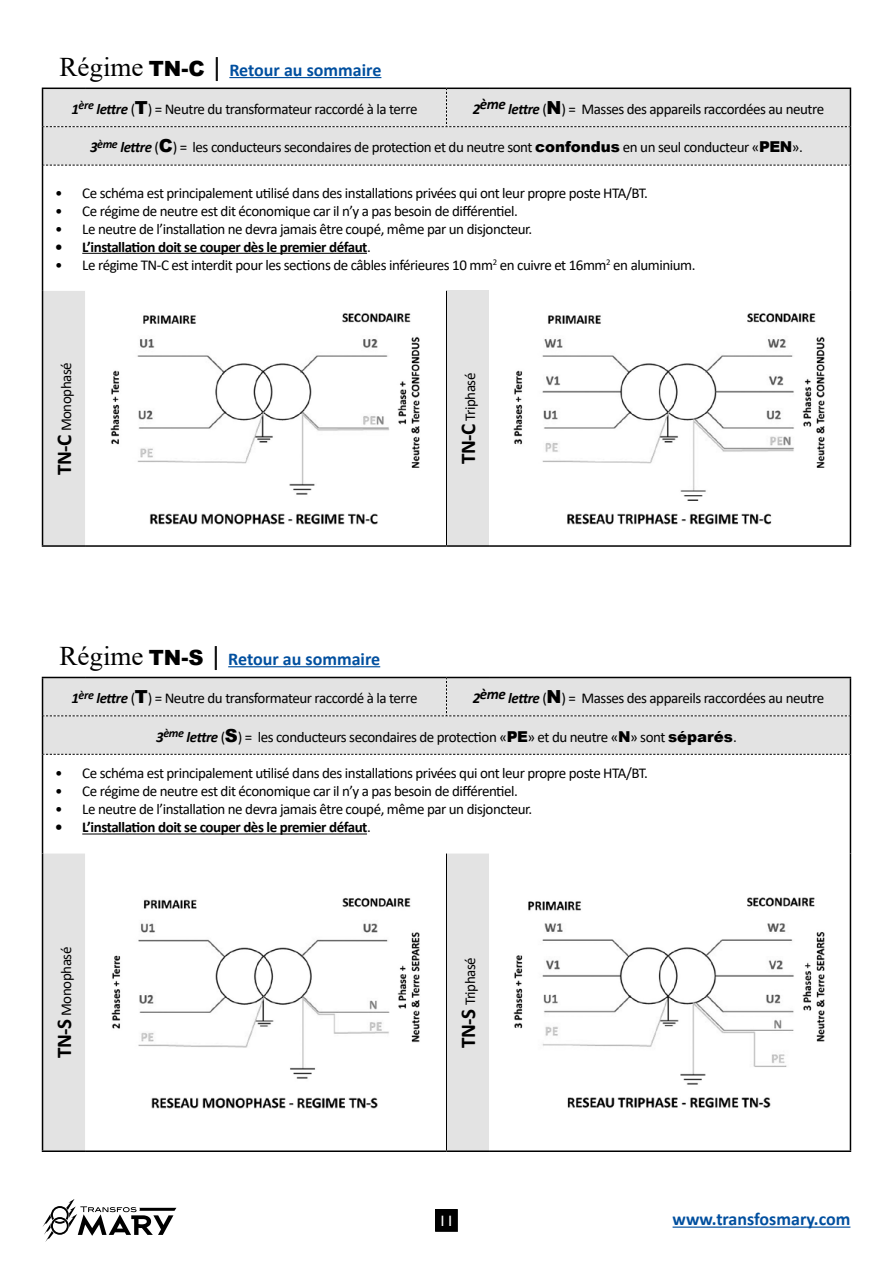
<style>
.page{position:relative;width:893px;height:1263px;background:#fff}
.page>*{position:absolute;margin:0;border:0;box-sizing:border-box;transform-origin:0 0}
.t1{font:700 18px "Calibri";color:#004f9f}
.t2{font:15px "Calibri";letter-spacing:-.03em;color:#000}
.t3{font:700 15px "Calibri";letter-spacing:-.03em;color:#000}
.t4{font:15px "Gill Sans";color:#fff}
.s1{font-family:"Times New Roman";font-weight:400;font-size:27px;color:#000}
.s2{font-family:"Arial";font-weight:900;font-size:21px;color:#000}
.s3{font-weight:400;font-size:27px;color:#000}
.s4{font-weight:700;font-style:italic}
.s5{font-family:"Arial";font-weight:900;font-size:18px}
.s6{font-family:"Arial";font-weight:900}
.s7{font-weight:400}
.s8{font-weight:700;font-size:21px}
</style>
<div class="page">
<svg style="left:43px;top:127px;width:807px;height:418px"></svg>
<div style="left:446px;top:291px;width:43px;height:255px;background:#e3e3e3"></div>
<div style="left:43px;top:89px;width:807px;height:38px;background:#e3e3e3"></div>
<svg style="left:43px;top:165px;width:807px;height:1px"></svg>
<hr style="left:446px;top:291px;width:1px;height:254px;background:#000">
<hr style="left:42px;top:88px;width:43px;height:1px;background:#000">
<hr style="left:42px;top:89px;width:1px;height:38px;background:#000">
<hr style="left:85px;top:88px;width:361px;height:1px;background:#000">
<hr style="left:446px;top:88px;width:43px;height:1px;background:#000">
<hr style="left:489px;top:88px;width:362px;height:1px;background:#000">
<hr style="left:850px;top:89px;width:1px;height:38px;background:#000">
<hr style="left:42px;top:127px;width:1px;height:38px;background:#000">
<hr style="left:850px;top:127px;width:1px;height:38px;background:#000">
<hr style="left:42px;top:165px;width:1px;height:126px;background:#000">
<hr style="left:850px;top:165px;width:1px;height:126px;background:#000">
<hr style="left:42px;top:291px;width:1px;height:254px;background:#000">
<hr style="left:850px;top:291px;width:1px;height:254px;background:#000">
<hr style="left:42px;top:545px;width:43px;height:2px;background:#000">
<hr style="left:85px;top:545px;width:361px;height:2px;background:#000">
<hr style="left:446px;top:545px;width:43px;height:2px;background:#000">
<hr style="left:489px;top:545px;width:362px;height:2px;background:#000">
<hr style="left:229px;top:77px;width:152px;height:1px;background:#004f9f">
<hr style="left:82px;top:253px;width:285px;height:1px;background:#000">
<img style="left:111px;top:312px;width:310px;height:213px">
<img style="left:514px;top:312px;width:312px;height:213px">
<div style="left:43px;top:716px;width:807px;height:38px;background:#e3e3e3"></div>
<svg style="left:43px;top:853px;width:446px;height:297px"></svg>
<div style="left:43px;top:678px;width:807px;height:38px;background:#e3e3e3"></div>
<svg style="left:43px;top:754px;width:807px;height:1px"></svg>
<hr style="left:446px;top:853px;width:1px;height:297px;background:#000">
<hr style="left:42px;top:677px;width:43px;height:1px;background:#000">
<hr style="left:42px;top:678px;width:1px;height:38px;background:#000">
<hr style="left:85px;top:677px;width:361px;height:1px;background:#000">
<hr style="left:446px;top:677px;width:43px;height:1px;background:#000">
<hr style="left:489px;top:677px;width:362px;height:1px;background:#000">
<hr style="left:850px;top:678px;width:1px;height:38px;background:#000">
<hr style="left:42px;top:716px;width:1px;height:38px;background:#000">
<hr style="left:850px;top:716px;width:1px;height:38px;background:#000">
<hr style="left:42px;top:754px;width:1px;height:99px;background:#000">
<hr style="left:850px;top:754px;width:1px;height:99px;background:#000">
<hr style="left:42px;top:853px;width:1px;height:297px;background:#000">
<hr style="left:850px;top:853px;width:1px;height:297px;background:#000">
<hr style="left:42px;top:1150px;width:43px;height:2px;background:#000">
<hr style="left:85px;top:1150px;width:361px;height:2px;background:#000">
<hr style="left:446px;top:1150px;width:43px;height:2px;background:#000">
<hr style="left:489px;top:1150px;width:362px;height:2px;background:#000">
<hr style="left:228px;top:666px;width:152px;height:1px;background:#004f9f">
<hr style="left:82px;top:833px;width:285px;height:1px;background:#000">
<img style="left:111px;top:896px;width:309px;height:213px">
<img style="left:514px;top:897px;width:311px;height:211px">
<svg style="left:43px;top:1199px;width:133px;height:43px"></svg>
<div style="left:436px;top:1210px;width:21px;height:21px;background:#000"></div>
<div style="left:435px;top:1209px;width:23px;height:23px;border:2px solid #000"></div>
<div style="left:436px;top:1215px;width:21px;height:10px;background:#000"></div>
<hr style="left:673px;top:1226px;width:177px;height:2px;background:#004f9f">
<p class="t1" style="left:60px;top:57px;width:323px"><span class="s1">Régime</span> <span class="s2">TN-C</span> <span class="s3">|</span> Retour au sommaire</p>
<p class="t2" style="left:71px;top:99px;width:347px"><span class="s4">1</span><sup>ère</sup> <span class="s4">lettre</span> (<span class="s5">T</span>) = Neutre du transformateur raccordé à la terre</p>
<p class="t2" style="left:473px;top:99px;width:353px"><span class="s4">2</span><sup>ème</sup> <span class="s4">lettre</span> (<span class="s5">N</span>) = Masses des appareils raccordées au neutre</p>
<p class="t2" style="left:90px;top:137px;width:714px"><span class="s4">3</span><sup>ème</sup> <span class="s4">lettre</span> (<span class="s5">C</span>) = les conducteurs secondaires de protection et du neutre sont <span class="s6">confondus</span> en un seul conducteur «<span class="s6">PEN</span>».</p>
<p class="t2" style="left:55px;top:182px;width:594px">• Ce schéma est principalement utilisé dans des installations privées qui ont leur propre poste HTA/BT.</p>
<p class="t2" style="left:55px;top:200px;width:464px">• Ce régime de neutre est dit économique car il n’y a pas besoin de différentiel.</p>
<p class="t2" style="left:55px;top:218px;width:479px">• Le neutre de l’installation ne devra jamais être coupé, même par un disjoncteur.</p>
<p class="t3" style="left:55px;top:236px;width:317px">• L’installation doit se couper dès le premier défaut<span class="s7">.</span></p>
<p class="t2" style="left:55px;top:254px;width:642px">• Le régime TN-C est interdit pour les sections de câbles inférieures 10 mm<sup>2</sup> en cuivre et 16mm<sup>2</sup> en aluminium.</p>
<p class="t2" style="left:56px;top:475px;width:114px;rotate:-90deg"><span class="s8">TN-C</span> Monophasé</p>
<p class="t2" style="left:460px;top:464px;width:93px;rotate:-90deg"><span class="s8">TN-C</span> Triphasé</p>
<p class="t1" style="left:60px;top:646px;width:322px"><span class="s1">Régime</span> <span class="s2">TN-S</span> <span class="s3">|</span> Retour au sommaire</p>
<p class="t2" style="left:71px;top:688px;width:347px"><span class="s4">1</span><sup>ère</sup> <span class="s4">lettre</span> (<span class="s5">T</span>) = Neutre du transformateur raccordé à la terre</p>
<p class="t2" style="left:473px;top:688px;width:353px"><span class="s4">2</span><sup>ème</sup> <span class="s4">lettre</span> (<span class="s5">N</span>) = Masses des appareils raccordées au neutre</p>
<p class="t2" style="left:156px;top:726px;width:582px"><span class="s4">3</span><sup>ème</sup> <span class="s4">lettre</span> (<span class="s5">S</span>) = les conducteurs secondaires de protection «<span class="s6">PE</span>» et du neutre «<span class="s6">N</span>» sont <span class="s6">séparés</span>.</p>
<p class="t2" style="left:55px;top:763px;width:594px">• Ce schéma est principalement utilisé dans des installations privées qui ont leur propre poste HTA/BT.</p>
<p class="t2" style="left:55px;top:781px;width:464px">• Ce régime de neutre est dit économique car il n’y a pas besoin de différentiel.</p>
<p class="t2" style="left:55px;top:799px;width:479px">• Le neutre de l’installation ne devra jamais être coupé, même par un disjoncteur.</p>
<p class="t3" style="left:55px;top:817px;width:317px">• L’installation doit se couper dès le premier défaut<span class="s7">.</span></p>
<p class="t2" style="left:56px;top:1058px;width:113px;rotate:-90deg"><span class="s8">TN-S</span> Monophasé</p>
<p class="t2" style="left:460px;top:1047px;width:92px;rotate:-90deg"><span class="s8">TN-S</span> Triphasé</p>
<p class="t4" style="left:439px;top:1212px;width:16px">11</p>
<p class="t1" style="left:673px;top:1206px;width:179px">www.transfosmary.com</p>
</div>
